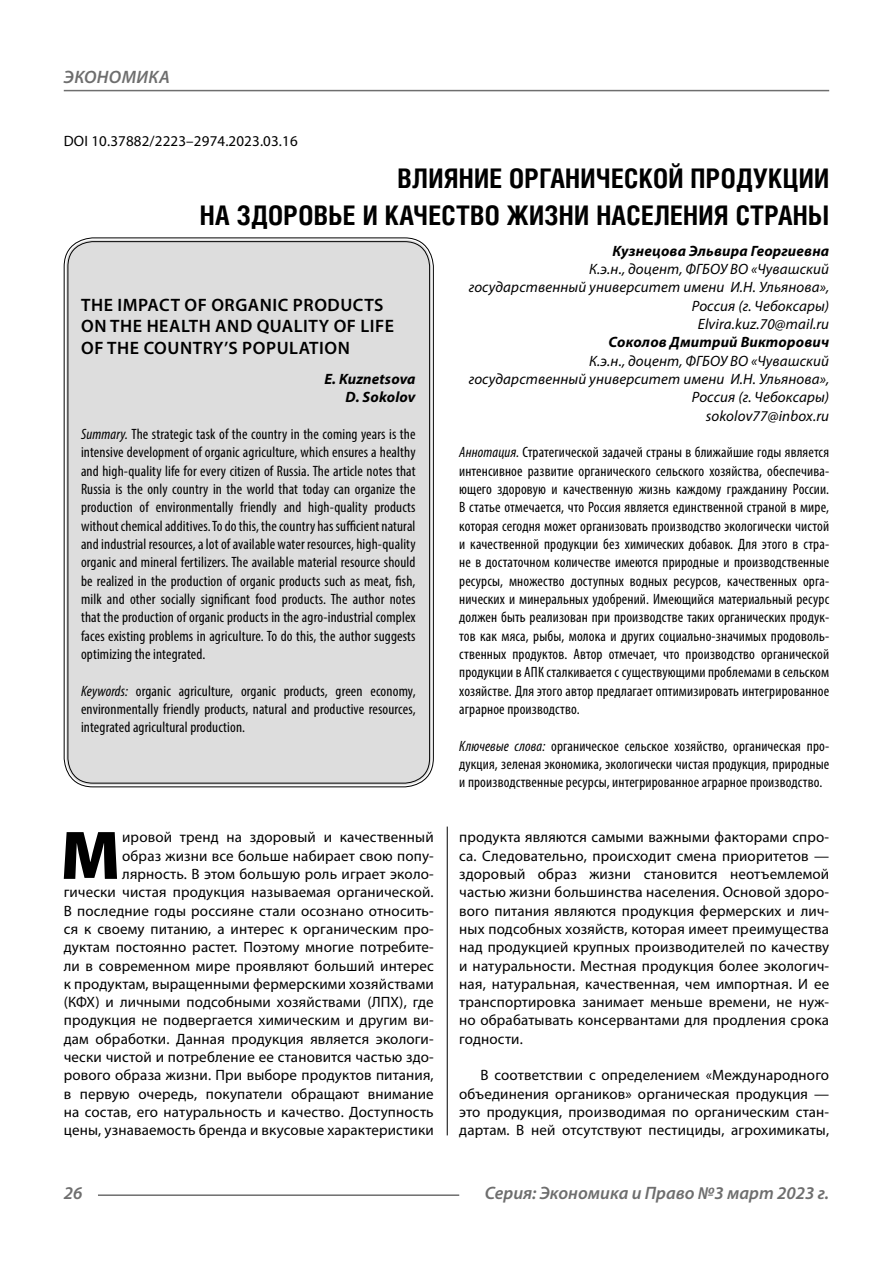
<style>
.page{position:relative;width:893px;height:1263px;background:#fff}
.page>*{position:absolute;margin:0;border:0;box-sizing:border-box;transform-origin:0 0}
.Bukvica{font:900 69.3px "Myriad Pro";color:#000}
.Header{font:700 27px/37.5px "Helios Cond C";letter-spacing:.01em;color:#000;text-align:right}
.Header-eng{font:600 18px/21.6px "Myriad Pro";letter-spacing:.03em;color:#000}
.t1{font:italic 600 18px "Myriad Pro";color:#6e6e6e}
.Bukvica-2{font:15px/18.3px "Myriad Pro";letter-spacing:.01em;color:#000;text-align:right}
.Annotation-rus{font:condensed 15px/18.3px "Myriad Pro";letter-spacing:.01em;color:#000;text-align:justify}
.Annotation-eng{font:condensed 15px/18.3px "Myriad Pro";letter-spacing:.01em;color:#000;text-align:justify}
.Author-doc{font:italic 15px/18.3px "Myriad Pro";letter-spacing:.01em;color:#000;text-align:right}
.Normal{font:15px/18.3px "Myriad Pro";letter-spacing:.01em;color:#000;text-align:justify}
.Author{font:italic 700 15px "Myriad Pro";letter-spacing:.01em;color:#000}
.Author-email{font:italic 15px "Myriad Pro";letter-spacing:.01em;color:#000}
.DOI{font:15px "Myriad Pro";letter-spacing:.01em;color:#000}
.Author-eng{font:italic 700 15px "Myriad Pro";letter-spacing:.01em;color:#000}
.s1{font-style:italic}
</style>
<div class="page">
<hr style="left:447px;top:805px;width:1px;height:330px;background:#000">
<div style="left:43px;top:805px;width:786px;height:21px;background:#fff"></div>
<div style="left:66px;top:240px;width:365px;height:545px;background:#ddd;border-radius:27px"></div>
<hr style="left:98px;top:1194px;width:361px;height:2px;background:#6e6e6e">
<hr style="left:64px;top:90px;width:765px;height:1px;background:#6e6e6e">
<p class="t1" style="left:64px;top:66px;width:24px">Экономика</p>
<p class="DOI" style="left:64px;top:132px;width:235px">DOI 10.37882/2223–2974.2023.03.16</p>
<p class="Header" style="left:200px;top:159px;width:631px">ВЛИЯНИЕ ОРГАНИЧЕСКОЙ ПРОДУКЦИИ<br>НА ЗДОРОВЬЕ И КАЧЕСТВО ЖИЗНИ НАСЕЛЕНИЯ СТРАНЫ</p>
<p class="Author" style="left:612px;top:241px;width:218px">Кузнецова Эльвира Георгиевна</p>
<p class="Author-doc" style="left:469px;top:260px;width:362px">К.э.н., доцент, ФГБОУ ВО «Чувашский государственный университет имени И.Н. Ульянова»,<br>Россия (г. Чебоксары)</p>
<p class="Author-email" style="left:698px;top:315px;width:133px">Еlvira.kuz.70@mail.ru</p>
<p class="Author" style="left:608px;top:333px;width:222px">Соколов Дмитрий Викторович</p>
<p class="Author-doc" style="left:469px;top:351px;width:362px">К.э.н., доцент, ФГБОУ ВО «Чувашский государственный университет имени И.Н. Ульянова»,<br>Россия (г. Чебоксары)</p>
<p class="Author-email" style="left:706px;top:406px;width:125px">sokolov77@inbox.ru</p>
<p class="Annotation-rus" style="left:459px;top:443px;width:371px"><span class="s1">Аннотация.</span> Стратегической задачей страны в ближайшие годы является интенсивное развитие органического сельского хозяйства, обеспечива&shy;ющего здоровую и качественную жизнь каждому гражданину России.<br>В статье отмечается, что Россия является единственной страной в мире, которая сегодня может организовать производство экологически чистой и качественной продукции без химических добавок. Для этого в стра&shy;не в достаточном количестве имеются природные и производственные ресурсы, множество доступных водных ресурсов, качественных орга&shy;нических и минеральных удобрений. Имеющийся материальный ресурс должен быть реализован при производстве таких органических продук&shy;тов как мяса, рыбы, молока и других социально-значимых продоволь&shy;ственных продуктов. Автор отмечает, что производство органической продукции в АПК сталкивается с существующими проблемами в сельском хозяйстве. Для этого автор предлагает оптимизировать интегрированное аграрное производство.</p>
<p class="Annotation-rus" style="left:459px;top:736px;width:371px"><span class="s1">Ключевые слова:</span> органическое сельское хозяйство, органическая про&shy;дукция, зеленая экономика, экологически чистая продукция, природные и производственные ресурсы, интегрированное аграрное производство.</p>
<p class="Header-eng" style="left:81px;top:293px;width:314px">THE IMPACT OF ORGANIC PRODUCTS<br>ON THE HEALTH AND QUALITY OF LIFE<br>OF THE COUNTRY’S POPULATION</p>
<p class="Author-eng" style="left:324px;top:369px;width:93px">E. Kuznetsova</p>
<p class="Author-eng" style="left:346px;top:388px;width:71px">D. Sokolov</p>
<p class="Annotation-eng" style="left:81px;top:425px;width:336px"><span class="s1">Summary.</span> The strategic task of the country in the coming years is the intensive development of organic agriculture, which ensures a healthy and high-quality life for every citizen of Russia. The article notes that Russia is the only country in the world that today can organize the production of environmentally friendly and high-quality products without chemical additives. To do this, the country has sufficient natural and industrial resources, a lot of available water resources, high-quality organic and mineral fertilizers. The available material resource should be realized in the production of organic products such as meat, fish, milk and other socially significant food products. The author notes that the production of organic products in the agro-industrial complex faces existing problems in agriculture. To do this, the author suggests optimizing the integrated.</p>
<p class="Annotation-eng" style="left:81px;top:681px;width:336px"><span class="s1">Keywords:</span> organic agriculture, organic products, green economy, environmentally friendly products, natural and productive resources, integrated agricultural production.</p>
<p class="Bukvica-2" style="left:64px;top:828px;width:371px">ировой тренд на здоровый и качественный<br>образ жизни все больше набирает свою попу&shy;лярность. В этом большую роль играет эколо-<br>гически чистая продукция называемая органической.<br>В последние годы россияне стали осознано относить&shy;ся к своему питанию, а интерес к органическим про&shy;дуктам постоянно растет. Поэтому многие потребите&shy;ли в современном мире проявляют больший интерес к продуктам, выращенными фермерскими хозяйствами (КФХ) и личными подсобными хозяйствами (ЛПХ), где продукция не подвергается химическим и другим ви&shy;дам обработки. Данная продукция является экологи&shy;чески чистой и потребление ее становится частью здо&shy;рового образа жизни. При выборе продуктов питания, в первую очередь, покупатели обращают внимание на состав, его натуральность и качество. Доступность цены, узнаваемость бренда и вкусовые характеристики</p>
<p class="Bukvica-2" style="left:459px;top:828px;width:371px;text-align:justify">продукта являются самыми важными факторами спро&shy;са. Следовательно, происходит смена приоритетов — здоровый образ жизни становится неотъемлемой частью жизни большинства населения. Основой здоро&shy;вого питания являются продукция фермерских и лич&shy;ных подсобных хозяйств, которая имеет преимущества над продукцией крупных производителей по качеству и натуральности. Местная продукция более экологич&shy;ная, натуральная, качественная, чем импортная. И ее транспортировка занимает меньше времени, не нуж&shy;но обрабатывать консервантами для продления срока годности.</p>
<p class="Bukvica" style="left:60px;top:809px;width:62px">М</p>
<p class="Normal" style="left:459px;top:1066px;width:371px;text-indent:21px">В соответствии с определением «Международного объединения органиков» органическая продукция — это продукция, производимая по органическим стан&shy;дартам. В ней отсутствуют пестициды, агрохимикаты,</p>
<p class="t1" style="left:64px;top:1182px;width:20px">26</p>
<p class="t1" style="left:485px;top:1182px;width:346px">Серия: Экономика и Право №3 март 2023 г.</p>
</div>
